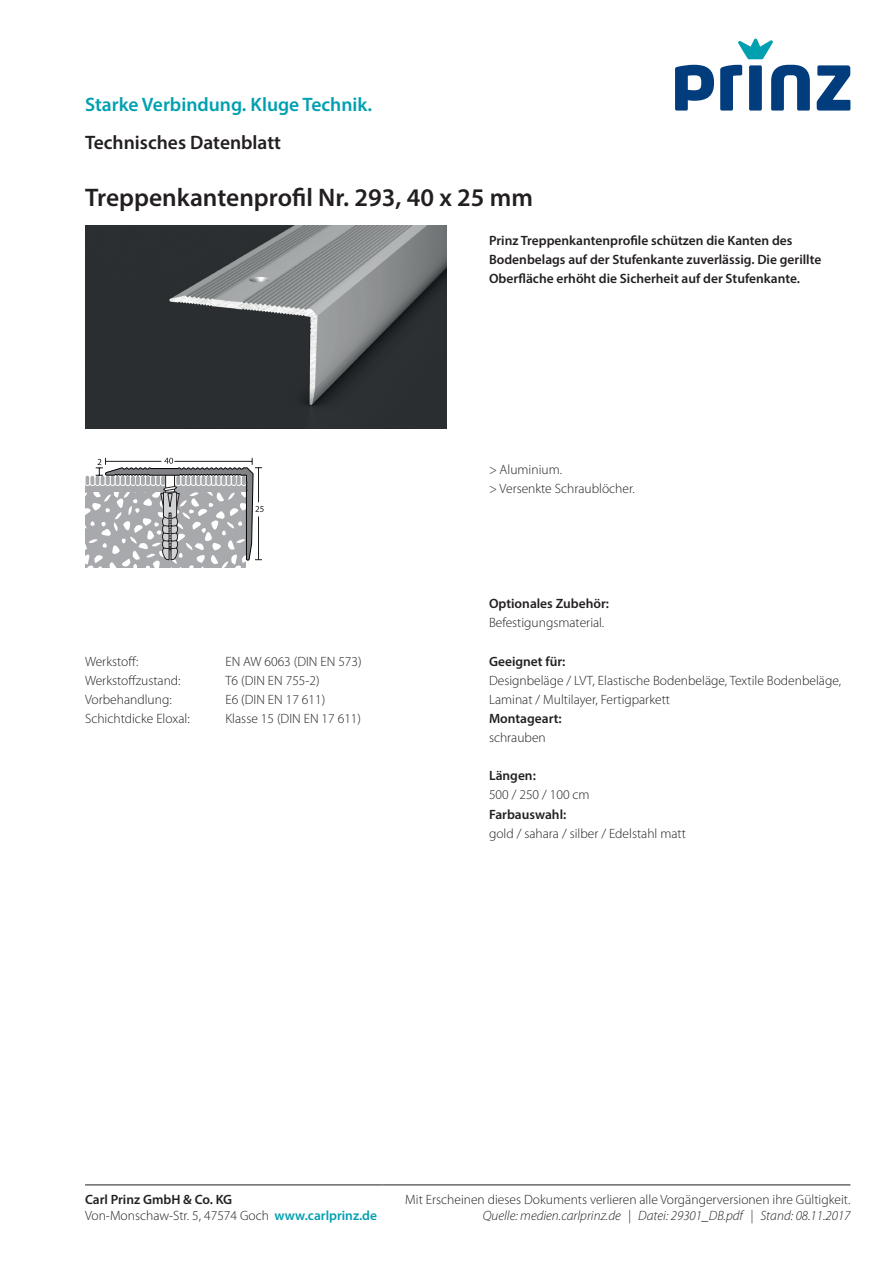
<style>
.page{position:relative;width:893px;height:1263px;background:#fff}
.page>*{position:absolute;margin:0;border:0;box-sizing:border-box;transform-origin:0 0}
.t1{font:600 25.5px "Myriad Pro";color:#231f20}
.t2{font:600 19.5px "Myriad Pro";color:#00a0b0}
.t3{font:600 19.5px "Myriad Pro";color:#231f20}
.t4{font:300 13.5px/19.2px "Myriad Pro";color:#231f20}
.t5{font:600 13.5px/19.2px "Myriad Pro";color:#231f20}
.t6{font:italic 300 13.5px "Myriad Pro";color:#231f20}
.s1{font-weight:600}
.s2{font-weight:600;color:#00a0b0}
</style>
<div class="page">
<hr style="left:85px;top:1185px;width:298px;height:1px;background:#231f20">
<svg style="left:675px;top:65px;width:39px;height:46px"></svg>
<svg style="left:720px;top:65px;width:22px;height:46px"></svg>
<div style="left:749px;top:65px;width:13px;height:46px;background:#013d7d;border-radius:2px"></div>
<svg style="left:771px;top:65px;width:39px;height:46px"></svg>
<svg style="left:817px;top:65px;width:33px;height:46px"></svg>
<svg style="left:738px;top:38px;width:35px;height:21px"></svg>
<hr style="left:383px;top:1185px;width:467px;height:1px;background:#231f20">
<img style="left:85px;top:225px;width:361px;height:204px">
<svg style="left:85px;top:458px;width:179px;height:110px"></svg>
<h2 class="t2" style="left:85px;top:92px;width:289px">Starke Verbindung. Kluge Technik.</h2>
<h2 class="t3" style="left:85px;top:130px;width:198px">Technisches Datenblatt</h2>
<h1 class="t1" style="left:85px;top:181px;width:450px">Treppenkantenprofil Nr. 293, 40 x 25 mm</h1>
<p class="t5" style="left:489px;top:230px;width:334px">Prinz Treppenkantenprofile schützen die Kanten des<br>Bodenbelags auf der Stufenkante zuverlässig. Die gerillte<br>Oberfläche erhöht die Sicherheit auf der Stufenkante.</p>
<p class="t4" style="left:489px;top:460px;width:147px">&gt; Aluminium.<br>&gt; Versenkte Schraublöcher.</p>
<p class="t4" style="left:85px;top:652px;width:55px">Werkstoff:</p>
<p class="t4" style="left:225px;top:652px;width:138px">EN AW 6063 (DIN EN 573)</p>
<p class="t4" style="left:85px;top:671px;width:97px">Werkstoffzustand:</p>
<p class="t4" style="left:225px;top:671px;width:96px">T6 (DIN EN 755-2)</p>
<p class="t4" style="left:85px;top:690px;width:88px">Vorbehandlung:</p>
<p class="t4" style="left:225px;top:690px;width:101px">E6 (DIN EN 17 611)</p>
<p class="t4" style="left:85px;top:709px;width:106px">Schichtdicke Eloxal:</p>
<p class="t4" style="left:225px;top:709px;width:137px">Klasse 15 (DIN EN 17 611)</p>
<p class="t5" style="left:489px;top:594px;width:122px">Optionales Zubehör:</p>
<p class="t4" style="left:489px;top:613px;width:117px">Befestigungsmaterial.</p>
<p class="t5" style="left:489px;top:651px;width:78px">Geeignet für:</p>
<p class="t4" style="left:489px;top:671px;width:354px">Designbeläge / LVT, Elastische Bodenbeläge, Textile Bodenbeläge,<br>Laminat / Multilayer, Fertigparkett</p>
<p class="t5" style="left:489px;top:708px;width:74px">Montageart:</p>
<p class="t4" style="left:489px;top:728px;width:58px">schrauben</p>
<p class="t5" style="left:489px;top:766px;width:48px">Längen:</p>
<p class="t4" style="left:489px;top:785px;width:102px">500 / 250 / 100 cm</p>
<p class="t5" style="left:489px;top:804px;width:79px">Farbauswahl:</p>
<p class="t4" style="left:489px;top:824px;width:198px">gold / sahara / silber / Edelstahl matt</p>
<p class="t4" style="left:85px;top:1192px;width:294px;line-height:16.2px"><span class="s1">Carl Prinz GmbH &amp; Co. KG<br></span>Von-Monschaw-Str. 5, 47574 Goch <span class="s2">www.carlprinz.de</span></p>
<p class="t4" style="left:405px;top:1190px;width:447px">Mit Erscheinen dieses Dokuments verlieren alle Vorgängerversionen ihre Gültigkeit.</p>
<p class="t6" style="left:483px;top:1209px;width:369px">Quelle: medien.carlprinz.de | Datei: 29301_DB.pdf | Stand: 08.11.2017</p>
</div>
